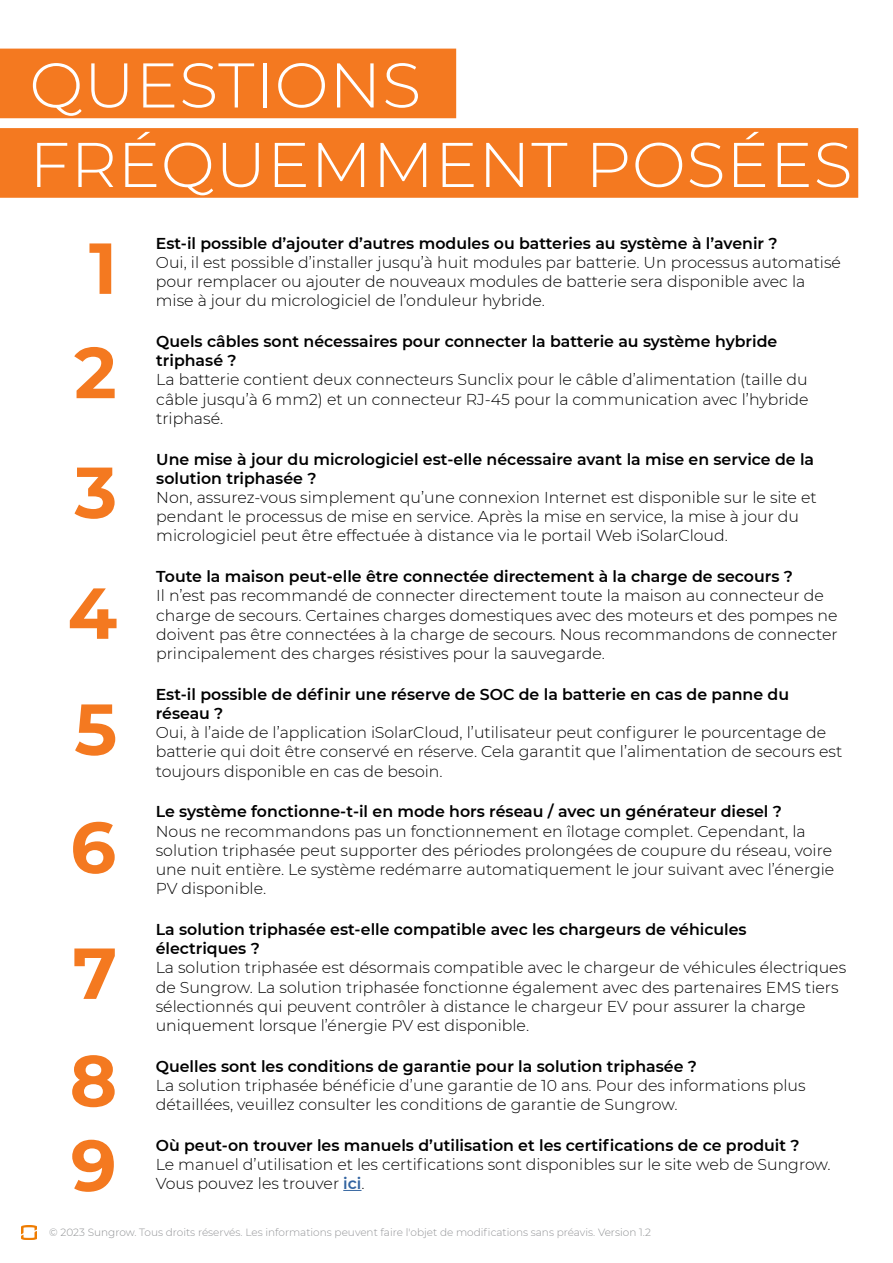
<style>
.page{position:relative;width:893px;height:1263px;background:#fff}
.page>*{position:absolute;margin:0;border:0;box-sizing:border-box;transform-origin:0 0}
.t1{font:700 72px "Montserrat";color:#f47920}
.t2{font:300 63px/79.5px "Montserrat";letter-spacing:.01em;color:#fff}
.t3{font:300 15.75px/19.2px "Montserrat";color:#000}
.t4{font:600 15.75px/19.2px "Montserrat";color:#000}
.t5{font:300 10.5px "Montserrat";color:#949598}
.s1{font-weight:600;color:#3364a0}
.s2{color:#8f9193}
</style>
<div class="page">
<img style="left:22px;top:1225px;width:15px;height:14px">
<div style="left:0;top:49px;width:456px;height:69px;background:#f47920"></div>
<div style="left:0;top:128px;width:858px;height:70px;background:#f47920"></div>
<svg style="left:343px;top:1190px;width:19px;height:1px"></svg>
<h2 class="t2" style="left:29px;top:43px;width:825px">QUESTIONS<br>FRÉQUEMMENT POSÉES</h2>
<h1 class="t1" style="left:89px;top:216px;width:30px">1</h1>
<p class="t4" style="left:156px;top:233px;width:623px">Est-il possible d’ajouter d’autres modules ou batteries au système à l’avenir ?</p>
<p class="t3" style="left:156px;top:252px;width:687px">Oui, il est possible d’installer jusqu’à huit modules par batterie. Un processus automatisé pour remplacer ou ajouter de nouveaux modules de batterie sera disponible avec la mise à jour du micrologiciel de l’onduleur hybride.</p>
<h1 class="t1" style="left:74px;top:321px;width:44px">2</h1>
<h1 class="t1" style="left:75px;top:440px;width:44px">3</h1>
<h1 class="t1" style="left:68px;top:561px;width:51px">4</h1>
<h1 class="t1" style="left:74px;top:677px;width:44px">5</h1>
<h1 class="t1" style="left:70px;top:795px;width:47px">6</h1>
<h1 class="t1" style="left:73px;top:921px;width:46px">7</h1>
<p class="t4" style="left:156px;top:331px;width:622px">Quels câbles sont nécessaires pour connecter la batterie au système hybride triphasé ?</p>
<p class="t3" style="left:156px;top:370px;width:654px;text-align:justify">La batterie contient deux connecteurs Sunclix pour le câble d’alimentation (taille du câble jusqu’à 6 mm2) et un connecteur RJ-45 pour la communication avec l’hybride triphasé.</p>
<p class="t4" style="left:156px;top:449px;width:659px">Une mise à jour du micrologiciel est-elle nécessaire avant la mise en service de la solution triphasée ?</p>
<p class="t3" style="left:156px;top:487px;width:662px">Non, assurez-vous simplement qu’une connexion Internet est disponible sur le site et pendant le processus de mise en service. Après la mise en service, la mise à jour du micrologiciel peut être effectuée à distance via le portail Web iSolarCloud.</p>
<p class="t4" style="left:156px;top:566px;width:638px">Toute la maison peut-elle être connectée directement à la charge de secours ?</p>
<p class="t3" style="left:156px;top:586px;width:683px">Il n’est pas recommandé de connecter directement toute la maison au connecteur de charge de secours. Certaines charges domestiques avec des moteurs et des pompes ne doivent pas être connectées à la charge de secours. Nous recommandons de connecter principalement des charges résistives pour la sauvegarde.</p>
<p class="t4" style="left:156px;top:684px;width:635px">Est-il possible de définir une réserve de SOC de la batterie en cas de panne du réseau ?</p>
<p class="t3" style="left:156px;top:722px;width:688px">Oui, à l’aide de l’application iSolarCloud, l’utilisateur peut configurer le pourcentage de batterie qui doit être conservé en réserve. Cela garantit que l’alimentation de secours est toujours disponible en cas de besoin.</p>
<p class="t4" style="left:156px;top:801px;width:628px">Le système fonctionne-t-il en mode hors réseau / avec un générateur diesel ?</p>
<p class="t3" style="left:156px;top:821px;width:680px">Nous ne recommandons pas un fonctionnement en îlotage complet. Cependant, la solution triphasée peut supporter des périodes prolongées de coupure du réseau, voire une nuit entière. Le système redémarre automatiquement le jour suivant avec l’énergie PV disponible.</p>
<p class="t4" style="left:156px;top:919px;width:592px">La solution triphasée est-elle compatible avec les chargeurs de véhicules électriques ?</p>
<p class="t3" style="left:156px;top:957px;width:692px">La solution triphasée est désormais compatible avec le chargeur de véhicules électriques de Sungrow. La solution triphasée fonctionne également avec des partenaires EMS tiers sélectionnés qui peuvent contrôler à distance le chargeur EV pour assurer la charge uniquement lorsque l’énergie PV est disponible.</p>
<h1 class="t1" style="left:70px;top:1029px;width:49px">8</h1>
<p class="t4" style="left:156px;top:1056px;width:543px">Quelles sont les conditions de garantie pour la solution triphasée ?</p>
<p class="t3" style="left:156px;top:1075px;width:651px">La solution triphasée bénéficie d’une garantie de 10 ans. Pour des informations plus détaillées, veuillez consulter les conditions de garantie de Sungrow.</p>
<h1 class="t1" style="left:71px;top:1113px;width:47px">9</h1>
<p class="t4" style="left:156px;top:1135px;width:645px">Où peut-on trouver les manuels d’utilisation et les certifications de ce produit ?</p>
<p class="t3" style="left:156px;top:1154px;width:676px">Le manuel d’utilisation et les certifications sont disponibles sur le site web de Sungrow.<br>Vous pouvez les trouver <span class="s1">ici</span>.</p>
<p class="t5" style="left:49px;top:1225px;width:603px"><span class="s2">© 2023 Sungrow.</span> Tous droits réservés. Les informations peuvent faire l'objet de modifications sans préavis. <span class="s2">Version 1.2</span></p>
</div>
